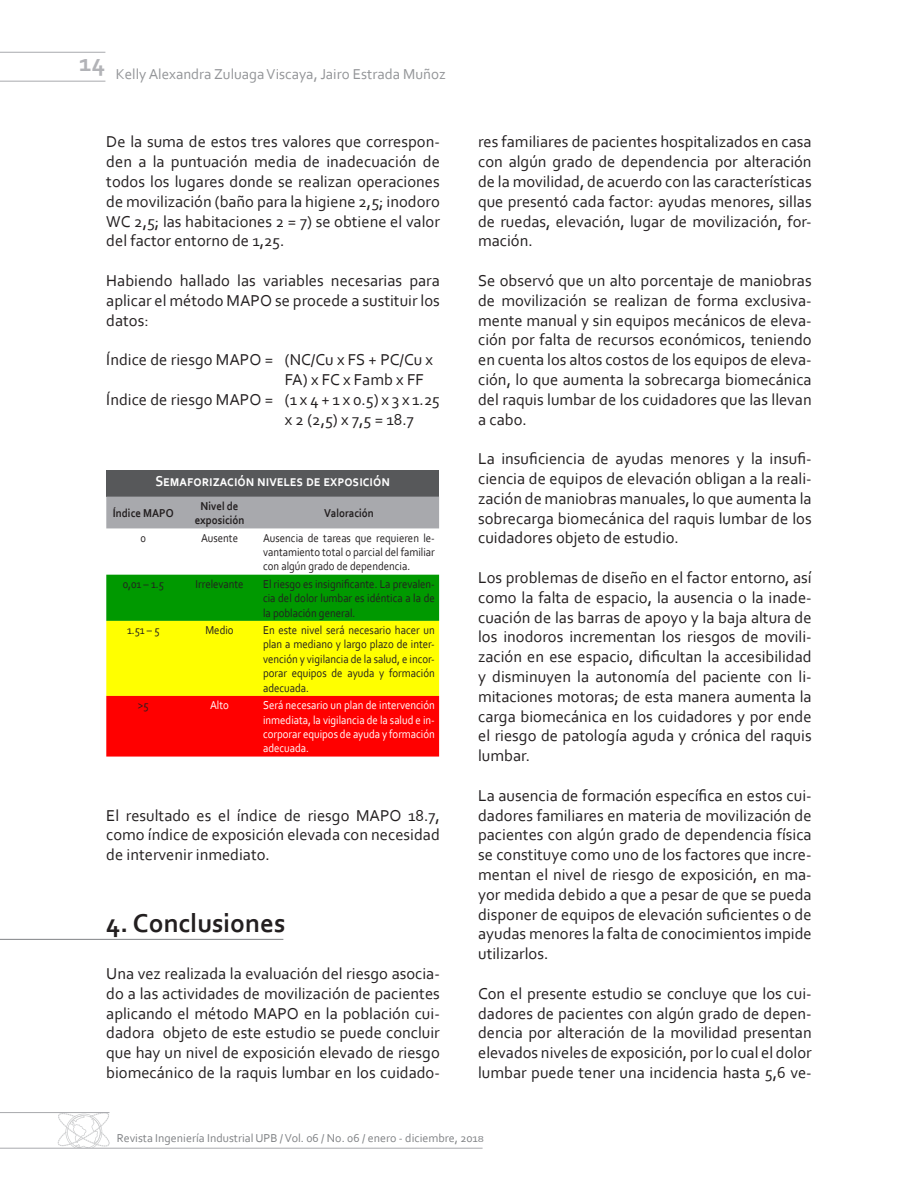
<style>
.page{position:relative;width:918px;height:1188px;background:#fff}
.page>*{position:absolute;margin:0;border:0;box-sizing:border-box;transform-origin:0 0}
._1__ing_ind{font:700 27px "Corbel";color:#231f20}
.t1{font:700 25.5px "Corbel";color:#b2b3b7}
.texto_corrido_ing_in{font:16.5px/19.8px "Corbel";color:#231f20;text-align:justify}
.t2{font:15px "Corbel";color:#939598}
.titulos_tablas_ing_i{font:700 15px "Corbel";color:#fff;scale:.9 1}
.texto_tablas_ing_ind{font:12px/14.4px "Corbel";color:#231f20;text-align:justify;scale:.9 1}
.texto_tablas_ing_ind-2{font:12px/14.4px "Corbel";color:#fff;text-align:justify;scale:.9 1}
.t3{font:12px "Corbel";color:#808285}
.texto_tablas_ing_ind-3{font:700 12px "Corbel";color:#231f20;scale:.9 1}
.s1{font-size:9px}
</style>
<div class="page">
<svg style="left:58px;top:1113px;width:52px;height:35px"></svg>
<hr style="left:0;top:52px;width:105px;height:1px;background:#a8a9ad">
<hr style="left:0;top:81px;width:105px;height:1px;background:#a8a9ad">
<hr style="left:0;top:1148px;width:483px;height:1px;background:#a8a9ad">
<hr style="left:0;top:1112px;width:109px;height:1px;background:#a8a9ad">
<div style="left:106px;top:470px;width:333px;height:27px;background:#57585a"></div>
<div style="left:106px;top:497px;width:333px;height:31px;background:#a8a9ad"></div>
<svg style="left:106px;top:575px;width:333px;height:182px;background:#be9001"></svg>
<hr style="left:0;top:939px;width:283px;height:1px;background:#808285">
<h2 class="t1" style="left:79px;top:47px;width:28px">14</h2>
<p class="t2" style="left:116px;top:65px;width:331px">Kelly Alexandra Zuluaga Viscaya, Jairo Estrada Muñoz</p>
<p class="texto_corrido_ing_in" style="left:106px;top:132px;width:335px">De la suma de estos tres valores que correspon&shy;den a la puntuación media de inadecuación de todos los lugares donde se realizan operaciones de movilización (baño para la higiene 2,5; inodoro WC 2,5; las habitaciones 2 = 7) se obtiene el valor del factor entorno de 1,25.</p>
<p class="texto_corrido_ing_in" style="left:106px;top:270px;width:335px">Habiendo hallado las variables necesarias para aplicar el método MAPO se procede a sustituir los datos:</p>
<p class="texto_corrido_ing_in" style="left:106px;top:349px;width:328px">Índice de riesgo MAPO = (NC/Cu x FS + PC/Cu x</p>
<p class="texto_corrido_ing_in" style="left:285px;top:369px;width:140px">FA) x FC x Famb x FF</p>
<p class="texto_corrido_ing_in" style="left:106px;top:389px;width:335px">Índice de riesgo MAPO = (1 x 4 + 1 x 0.5) x 3 x 1.25</p>
<p class="texto_corrido_ing_in" style="left:285px;top:409px;width:130px">x 2 (2,5) x 7,5 = 18.7</p>
<p class="titulos_tablas_ing_i" style="left:155px;top:471px;width:262px">Semaforización niveles de exposición</p>
<p class="texto_tablas_ing_ind-3" style="left:113px;top:506px;width:69px">Índice MAPO</p>
<p class="texto_tablas_ing_ind-3" style="left:201px;top:498px;width:44px">Nivel de</p>
<p class="texto_tablas_ing_ind-3" style="left:195px;top:513px;width:57px">exposición</p>
<p class="texto_tablas_ing_ind-3" style="left:324px;top:506px;width:57px">Valoración</p>
<p class="texto_tablas_ing_ind" style="left:141px;top:530px;width:8px">0</p>
<p class="texto_tablas_ing_ind" style="left:201px;top:530px;width:43px">Ausente</p>
<p class="texto_tablas_ing_ind" style="left:263px;top:530px;width:192px">Ausencia de tareas que requieren le&shy;vantamiento total o parcial del familiar con algún grado de dependencia.</p>
<p class="texto_tablas_ing_ind" style="left:123px;top:576px;width:47px">0,01 – 1.5</p>
<p class="texto_tablas_ing_ind" style="left:195px;top:576px;width:55px">Irrelevante</p>
<p class="texto_tablas_ing_ind" style="left:263px;top:576px;width:192px">El riesgo es insignificante. La prevalen&shy;cia del dolor lumbar es idéntica a la de la población general.</p>
<p class="texto_tablas_ing_ind" style="left:127px;top:623px;width:38px">1.51 – 5</p>
<p class="texto_tablas_ing_ind" style="left:205px;top:623px;width:33px">Medio</p>
<p class="texto_tablas_ing_ind" style="left:263px;top:623px;width:192px">En este nivel será necesario hacer un plan a mediano y largo plazo de inter&shy;vención y vigilancia de la salud, e incor&shy;porar equipos de ayuda y formación adecuada.</p>
<p class="texto_tablas_ing_ind" style="left:138px;top:698px;width:13px">&gt;5</p>
<p class="texto_tablas_ing_ind-2" style="left:210px;top:698px;width:22px">Alto</p>
<p class="texto_tablas_ing_ind-2" style="left:263px;top:698px;width:192px">Será necesario un plan de intervención inmediata, la vigilancia de la salud e in&shy;corporar equipos de ayuda y formación adecuada.</p>
<p class="texto_corrido_ing_in" style="left:106px;top:805px;width:335px">El resultado es el índice de riesgo MAPO 18.7, como índice de exposición elevada con necesidad de intervenir inmediato.</p>
<p class="_1__ing_ind" style="left:106px;top:906px;width:181px">4. Conclusiones</p>
<p class="texto_corrido_ing_in" style="left:106px;top:963px;width:335px">Una vez realizada la evaluación del riesgo asocia&shy;do a las actividades de movilización de pacientes aplicando el método MAPO en la población cui&shy;dadora objeto de este estudio se puede concluir que hay un nivel de exposición elevado de riesgo biomecánico de la raquis lumbar en los cuidado-</p>
<p class="texto_corrido_ing_in" style="left:478px;top:132px;width:335px">res familiares de pacientes hospitalizados en casa con algún grado de dependencia por alteración de la movilidad, de acuerdo con las características que presentó cada factor: ayudas menores, sillas de ruedas, elevación, lugar de movilización, for&shy;mación.</p>
<p class="texto_corrido_ing_in" style="left:478px;top:270px;width:335px">Se observó que un alto porcentaje de maniobras de movilización se realizan de forma exclusiva&shy;mente manual y sin equipos mecánicos de eleva&shy;ción por falta de recursos económicos, teniendo en cuenta los altos costos de los equipos de eleva&shy;ción, lo que aumenta la sobrecarga biomecánica del raquis lumbar de los cuidadores que las llevan a cabo.</p>
<p class="texto_corrido_ing_in" style="left:478px;top:448px;width:335px">La insuficiencia de ayudas menores y la insufi&shy;ciencia de equipos de elevación obligan a la reali&shy;zación de maniobras manuales, lo que aumenta la sobrecarga biomecánica del raquis lumbar de los cuidadores objeto de estudio.</p>
<p class="texto_corrido_ing_in" style="left:478px;top:567px;width:335px">Los problemas de diseño en el factor entorno, así como la falta de espacio, la ausencia o la inade&shy;cuación de las barras de apoyo y la baja altura de los inodoros incrementan los riesgos de movili&shy;zación en ese espacio, dificultan la accesibilidad y disminuyen la autonomía del paciente con li&shy;mitaciones motoras; de esta manera aumenta la carga biomecánica en los cuidadores y por ende el riesgo de patología aguda y crónica del raquis lumbar.</p>
<p class="texto_corrido_ing_in" style="left:478px;top:785px;width:335px">La ausencia de formación específica en estos cui&shy;dadores familiares en materia de movilización de pacientes con algún grado de dependencia física se constituye como uno de los factores que incre&shy;mentan el nivel de riesgo de exposición, en ma&shy;yor medida debido a que a pesar de que se pueda disponer de equipos de elevación suficientes o de ayudas menores la falta de conocimientos impide utilizarlos.</p>
<p class="texto_corrido_ing_in" style="left:478px;top:983px;width:335px">Con el presente estudio se concluye que los cui&shy;dadores de pacientes con algún grado de depen&shy;dencia por alteración de la movilidad presentan elevados niveles de exposición, por lo cual el dolor lumbar puede tener una incidencia hasta 5,6 ve-</p>
<p class="t3" style="left:117px;top:1130px;width:369px">Revista Ingeniería Industrial UPB / Vol. 06 / No. 06 / enero - diciembre, 201<span class="s1">8</span></p>
</div>
